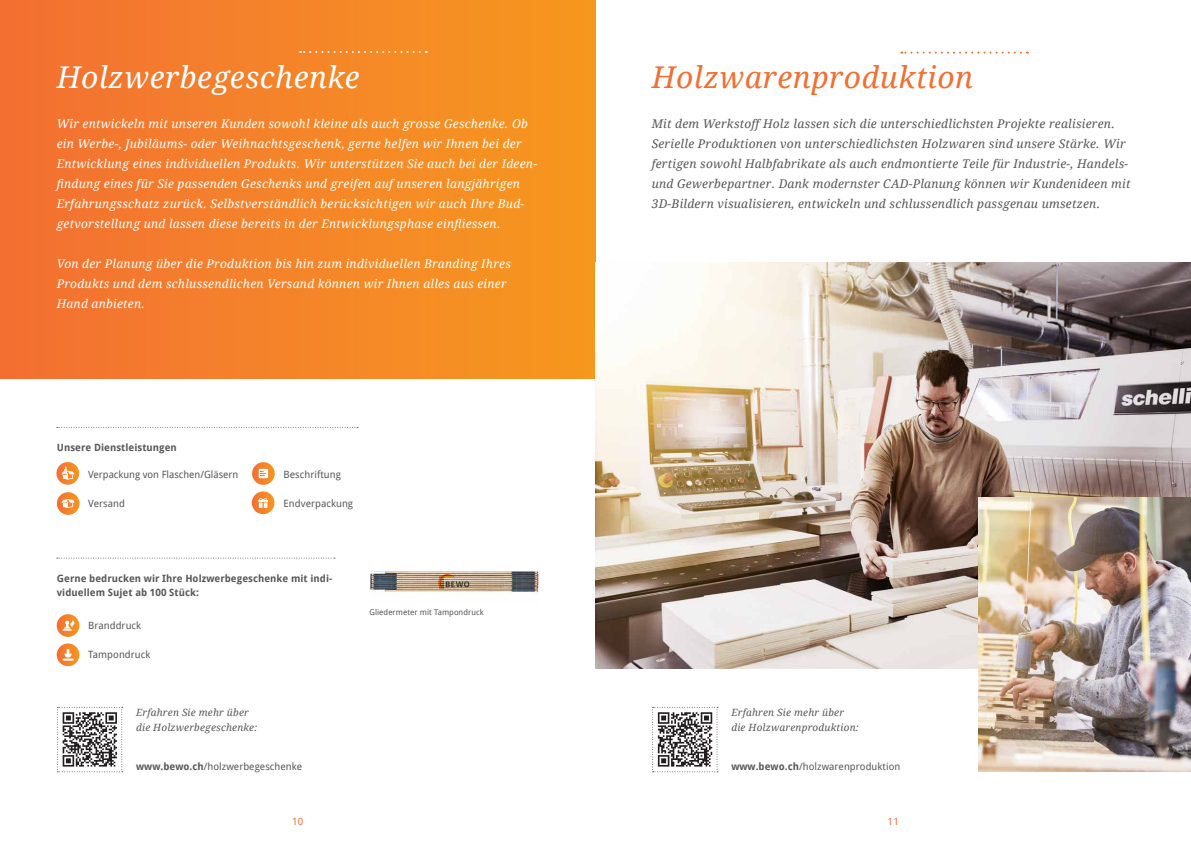
<style>
.page{position:relative;width:1191px;height:842px;background:#fff}
.page>*{position:absolute;margin:0;border:0;box-sizing:border-box;transform-origin:0 0}
.t1{font:italic 30px "Droid Serif";letter-spacing:.02em;color:#f36e31}
.t2{font:italic 30px "Droid Serif";letter-spacing:.02em;color:#fff}
.t3{font:italic 12px/20px "Droid Serif";letter-spacing:.02em;color:#fff}
.t4{font:italic 12px/20px "Droid Serif";letter-spacing:.02em;color:#57585a}
.t5{font:10px "Droid Sans";letter-spacing:.005em;color:#57585a}
.t6{font:700 10px/14.5px "Droid Sans";letter-spacing:.005em;color:#57585a}
.t7{font:italic 10px/14.5px "Droid Serif";letter-spacing:.02em;color:#57585a}
.t8{font:10px "Droid Sans";color:#f36e31}
.t9{font:8px "Droid Sans";letter-spacing:.005em;color:#57585a}
.s1{font-weight:700}
</style>
<div class="page">
<div style="left:0;top:0;width:595px;height:379px;background:linear-gradient(to right,#f37033,#f6981e)"></div>
<svg style="left:300px;top:51px;width:120px;height:2px"></svg>
<svg style="left:57px;top:643px;width:22px;height:23px"></svg>
<svg style="left:57px;top:614px;width:22px;height:23px"></svg>
<svg style="left:63px;top:620px;width:11px;height:11px"></svg>
<svg style="left:57px;top:558px;width:278px;height:1px"></svg>
<svg style="left:63px;top:649px;width:10px;height:12px"></svg>
<svg style="left:57px;top:707px;width:66px;height:65px"></svg>
<svg style="left:57px;top:427px;width:301px;height:1px"></svg>
<svg style="left:57px;top:492px;width:23px;height:23px"></svg>
<svg style="left:62px;top:499px;width:12px;height:9px"></svg>
<svg style="left:56px;top:462px;width:23px;height:23px"></svg>
<svg style="left:62px;top:466px;width:12px;height:14px"></svg>
<svg style="left:252px;top:462px;width:23px;height:23px"></svg>
<svg style="left:259px;top:469px;width:9px;height:9px"></svg>
<svg style="left:260px;top:471px;width:6px;height:5px"></svg>
<div style="left:252px;top:491px;width:22px;height:23px;background:linear-gradient(to right,#f3773f,#f6921d);border-radius:11px"></div>
<svg style="left:258px;top:498px;width:10px;height:10px"></svg>
<img style="left:370px;top:571px;width:168px;height:23px">
<svg style="left:438px;top:574px;width:31px;height:14px"></svg>
<svg style="left:901px;top:52px;width:120px;height:2px"></svg>
<img style="left:595px;top:263px;width:596px;height:406px">
<img style="left:978px;top:497px;width:213px;height:274px">
<svg style="left:652px;top:707px;width:66px;height:65px"></svg>
<h1 class="t2" style="left:57px;top:56px;width:304px">Holzwerbegeschenke</h1>
<p class="t3" style="left:57px;top:113px;width:482px">Wir entwickeln mit unseren Kunden sowohl kleine als auch grosse Geschenke. Ob ein Werbe-, Jubiläums- oder Weihnachtsgeschenk, gerne helfen wir Ihnen bei der Entwicklung eines individuellen Produkts. Wir unterstützen Sie auch bei der Ideen&shy;findung eines für Sie passenden Geschenks und greifen auf unseren langjährigen Erfahrungsschatz zurück. Selbstverständlich berücksichtigen wir auch Ihre Bud&shy;getvorstellung und lassen diese bereits in der Entwicklungsphase einfliessen. -</p>
<p class="t3" style="left:57px;top:253px;width:456px">Von der Planung über die Produktion bis hin zum individuellen Branding Ihres<br>Produkts und dem schlussendlichen Versand können wir Ihnen alles aus einer<br>Hand anbieten.</p>
<p class="t6" style="left:57px;top:440px;width:121px">Unsere Dienstleistungen</p>
<p class="t5" style="left:88px;top:468px;width:151px">Verpackung von Flaschen/Gläsern</p>
<p class="t5" style="left:88px;top:497px;width:38px">Versand</p>
<p class="t5" style="left:284px;top:468px;width:59px">Beschriftung</p>
<p class="t5" style="left:284px;top:497px;width:71px">Endverpackung</p>
<p class="t6" style="left:57px;top:571px;width:277px">Gerne bedrucken wir Ihre Holzwerbegeschenke mit indi&shy;viduellem Sujet ab 100 Stück:</p>
<p class="t5" style="left:88px;top:619px;width:54px">Branddruck</p>
<p class="t5" style="left:88px;top:648px;width:64px">Tampondruck</p>
<p class="t7" style="left:136px;top:705px;width:123px">Erfahren Sie mehr über die Holzwerbegeschenke:</p>
<p class="t5" style="left:136px;top:761px;width:168px"><span class="s1">www.bewo.ch</span>/holzwerbegeschenke</p>
<p class="t9" style="left:369px;top:608px;width:116px">Gliedermeter mit Tampondruck</p>
<h1 class="t1" style="left:651px;top:57px;width:323px">Holzwarenproduktion</h1>
<p class="t4" style="left:651px;top:114px;width:480px">Mit dem Werkstoff Holz lassen sich die unterschiedlichsten Projekte realisieren.<br>Serielle Produktionen von unterschiedlichsten Holzwaren sind unsere Stärke. Wir fertigen sowohl Halbfabrikate als auch endmontierte Teile für Industrie-, Handels&shy;und Gewerbepartner. Dank modernster CAD-Planung können wir Kundenideen mit 3D-Bildern visualisieren, entwickeln und schlussendlich passgenau umsetzen.</p>
<p class="t7" style="left:731px;top:705px;width:129px">Erfahren Sie mehr über die Holzwarenproduktion:</p>
<p class="t5" style="left:731px;top:761px;width:170px"><span class="s1">www.bewo.ch</span>/holzwarenproduktion</p>
<p class="t8" style="left:292px;top:815px;width:13px">10</p>
<p class="t8" style="left:887px;top:815px;width:13px">11</p>
</div>
